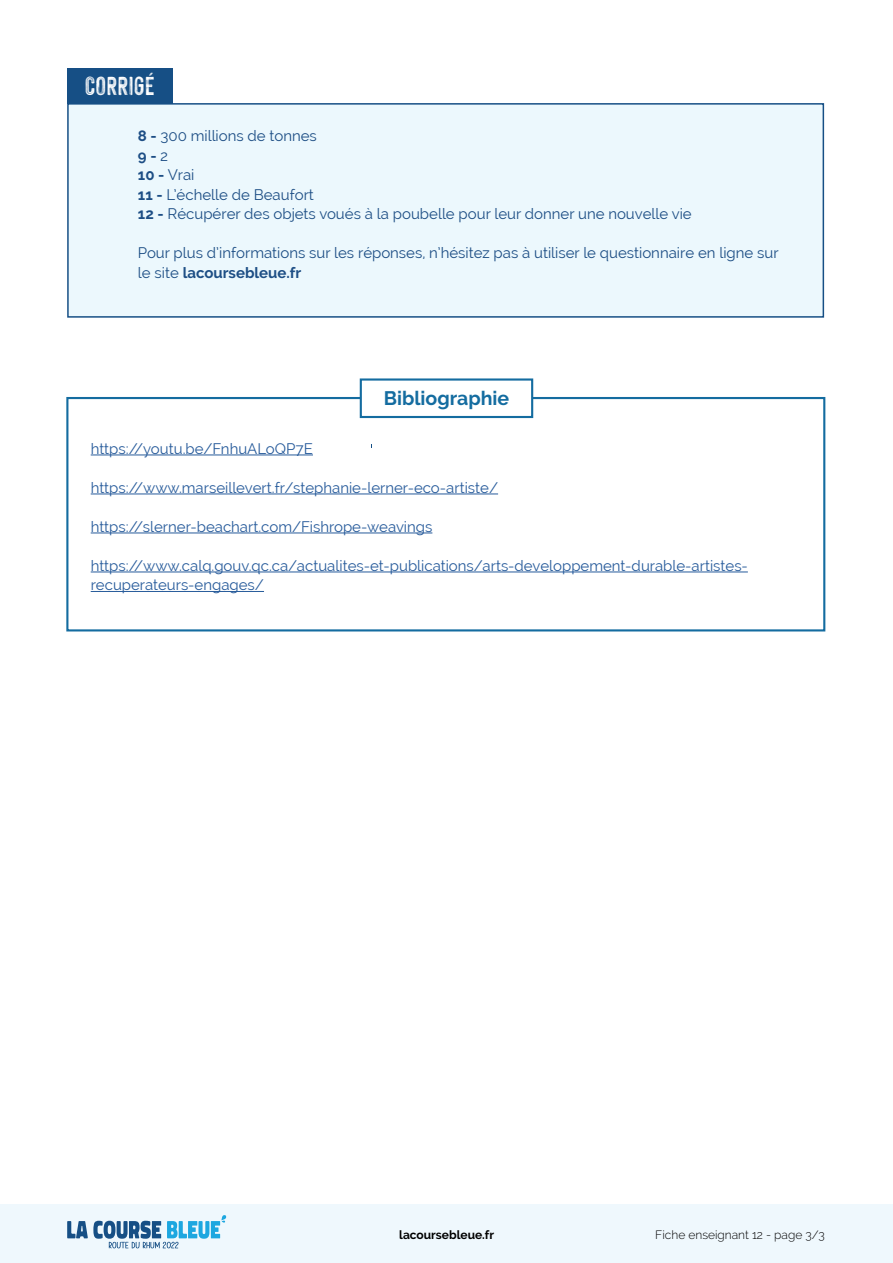
<style>
.page{position:relative;width:893px;height:1263px;background:#fff}
.page>*{position:absolute;margin:0;border:0;box-sizing:border-box;transform-origin:0 0}
.t1{font:28.5px "Hackney Vector";color:#fff}
.t2{font:700 19.5px "Raleway";color:#146ca0}
.t3{font:15px/19.5px "Raleway";color:#275b9b}
.t4{font:15px/19.5px "Raleway";color:#1d4e85}
.t5{font:300 12px "Raleway";color:#000}
.t6{font:700 12px "Raleway";color:#000}
.s1{font-weight:700}
</style>
<div class="page">
<div style="left:0;top:1205px;width:893px;height:58px;background:#eff8fd"></div>
<svg style="left:67px;top:1215px;width:159px;height:33px"></svg>
<div style="left:66px;top:397px;width:759px;height:234px;border:2px solid #146ca0"></div>
<div style="left:67px;top:103px;width:757px;height:215px;background:#ecf8fd;border:2px solid #164f85"></div>
<div style="left:67px;top:68px;width:106px;height:35px;background:#164f85"></div>
<hr style="left:91px;top:455px;width:222px;height:1px;background:#275b9b">
<hr style="left:91px;top:494px;width:407px;height:1px;background:#275b9b">
<hr style="left:91px;top:533px;width:341px;height:1px;background:#275b9b">
<hr style="left:91px;top:572px;width:657px;height:1px;background:#275b9b">
<hr style="left:91px;top:591px;width:173px;height:1px;background:#275b9b">
<div style="left:361px;top:379px;width:171px;height:38px;background:#fff"></div>
<div style="left:360px;top:378px;width:173px;height:40px;border:2px solid #146ca0"></div>
<h1 class="t1" style="left:85px;top:70px;width:71px">CORRIGÉ</h1>
<p class="t4" style="left:138px;top:126px;width:555px"><span class="s1">8 -</span> 300 millions de tonnes<br><span class="s1">9 -</span> 2<br><span class="s1">10 -</span> Vrai<br><span class="s1">11 -</span> L’échelle de Beaufort<br><span class="s1">12 -</span> Récupérer des objets voués à la poubelle pour leur donner une nouvelle vie</p>
<p class="t4" style="left:138px;top:243px;width:642px">Pour plus d’informations sur les réponses, n’hésitez pas à utiliser le questionnaire en ligne sur le site <span class="s1">lacoursebleue.fr</span></p>
<h2 class="t2" style="left:384px;top:387px;width:127px">Bibliographie</h2>
<p class="t3" style="left:91px;top:439px;width:224px">https://youtu.be/FnhuALoQP7E</p>
<p class="t3" style="left:91px;top:478px;width:409px">https://www.marseillevert.fr/stephanie-lerner-eco-artiste/</p>
<p class="t3" style="left:91px;top:517px;width:343px">https://slerner-beachart.com/Fishrope-weavings</p>
<p class="t3" style="left:91px;top:556px;width:659px">https://www.calq.gouv.qc.ca/actualites-et-publications/arts-developpement-durable-artistes&shy;recuperateurs-engages/</p>
<p class="t6" style="left:399px;top:1228px;width:96px">lacoursebleue.fr</p>
<p class="t5" style="left:655px;top:1228px;width:171px">Fiche enseignant 12 - page 3/3</p>
</div>
